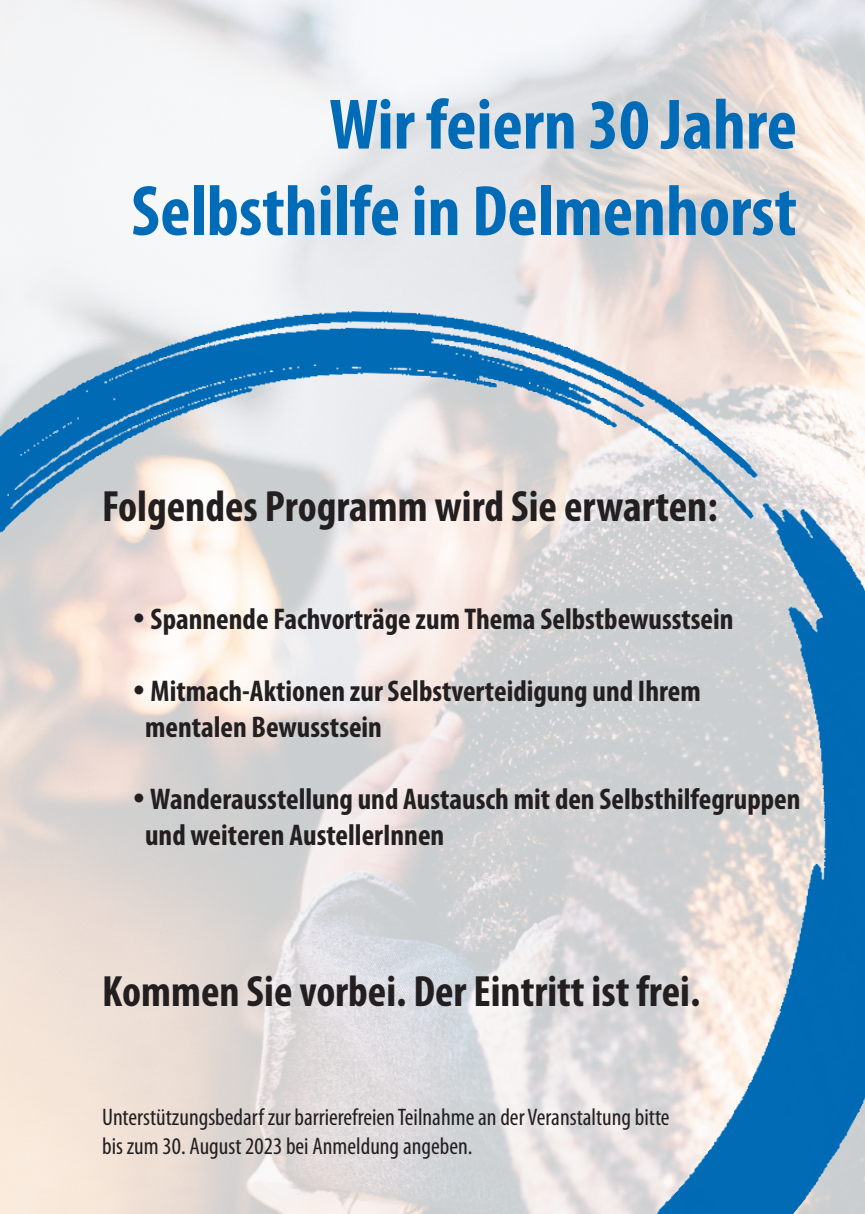
<style>
.page{position:relative;width:865px;height:1214px;background:#fff}
.page>*{position:absolute;margin:0;border:0;box-sizing:border-box;transform-origin:0 0}
.t1{font:700 condensed 72px "Myriad Pro";color:#006cb7}
.t2{font:700 condensed 44px "Myriad Pro";color:#231f20}
.t3{font:700 condensed 30px/36px "Myriad Pro";color:#231f20}
.t4{font:condensed 24px "Myriad Pro";color:#231f20}
</style>
<div class="page">
<img style="left:0;top:62px;width:865px;height:1151px">
<p class="t1" style="left:329px;top:80px;width:469px">Wir feiern 30 Jahre</p>
<p class="t1" style="left:131px;top:166px;width:667px">Selbsthilfe in Delmenhorst</p>
<p class="t2" style="left:102px;top:478px;width:617px">Folgendes Programm wird Sie erwarten:</p>
<p class="t3" style="left:132px;top:600px;width:603px">• Spannende Fachvorträge zum Thema Selbstbewusstsein</p>
<p class="t3" style="left:132px;top:672px;width:570px">• Mitmach-Aktionen zur Selbstverteidigung und Ihrem</p>
<p class="t3" style="left:145px;top:708px;width:238px">mentalen Bewusstsein</p>
<p class="t3" style="left:145px;top:780px;width:657px;text-indent:-13px">• Wanderausstellung und Austausch mit den Selbsthilfegruppen und weiteren AustellerInnen</p>
<p class="t2" style="left:102px;top:963px;width:599px">Kommen Sie vorbei. Der Eintritt ist frei.</p>
<p class="t4" style="left:102px;top:1102px;width:569px">Unterstützungsbedarf zur barrierefreien Teilnahme an der Veranstaltung bitte</p>
<p class="t4" style="left:102px;top:1131px;width:372px">bis zum 30. August 2023 bei Anmeldung angeben.</p>
</div>
